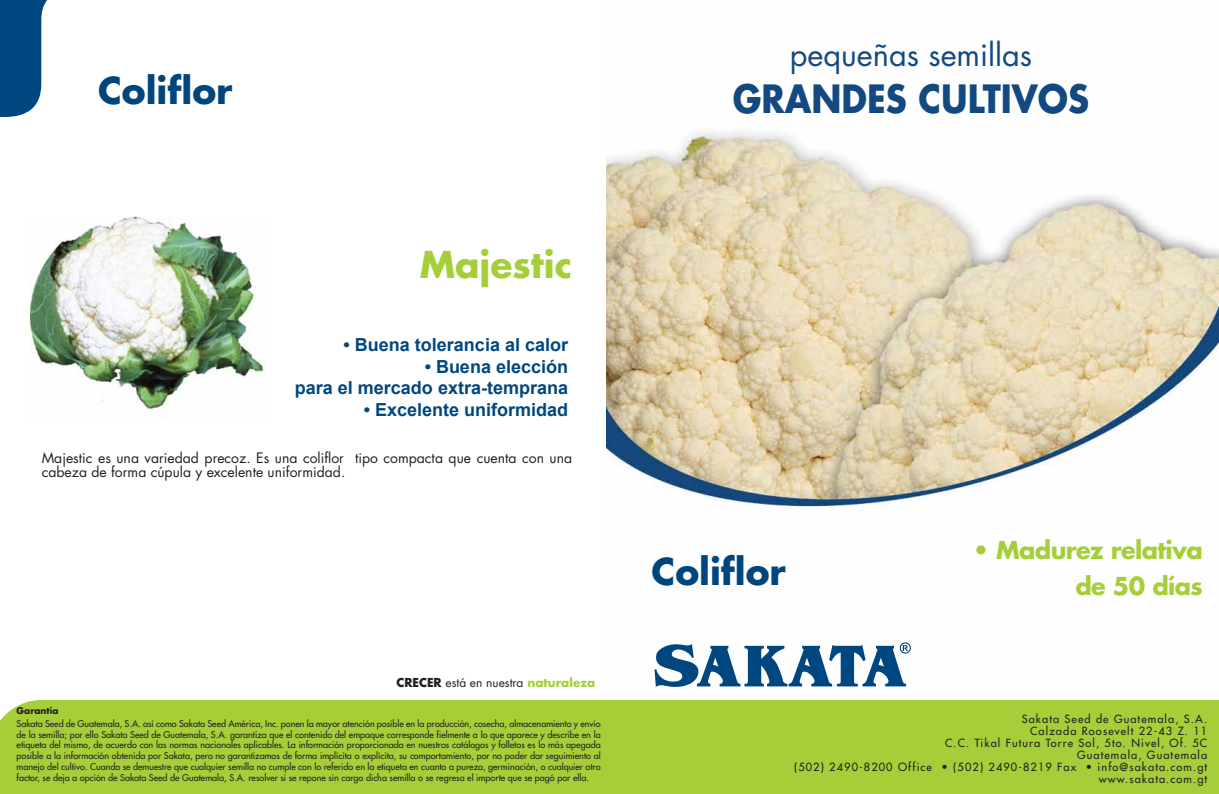
<style>
.page{position:relative;width:1219px;height:794px;background:#fff}
.page>*{position:absolute;margin:0;border:0;box-sizing:border-box;transform-origin:0 0}
.t1{font:700 37.9px "Futura";color:#114980;scale:.9 1}
.t2{font:700 36px "Futura";color:#00457c}
.t3{font:700 36px "Futura";color:#a6ce39}
.t4{font:30.7px "Futura";color:#114980}
.t5{font:700 24px/36px "Futura";letter-spacing:-.025em;color:#a6ce39;text-align:right}
.t6{font:700 18px/21.6px "Arial";color:#004780;text-align:right}
.t7{font:14px/14px "Futura";color:#231f20}
.t8{font:12px "Futura";color:#231f20}
.t9{font:11px/12px "Futura";letter-spacing:.1em;color:#231f20;text-align:right}
.t10{font:9px/10.8px "Futura";color:#231f20;text-align:justify}
.t11{font:700 9px "Futura";color:#231f20}
.s1{font-weight:700}
.s2{font-weight:700;color:#a6ce39}
</style>
<div class="page">
<img style="left:30px;top:217px;width:236px;height:204px">
<svg style="left:0;top:0;width:48px;height:117px"></svg>
<img style="left:607px;top:130px;width:611px;height:377px">
<div style="left:0;top:700px;width:1219px;height:94px;background:#a6ce39"></div>
<svg style="left:654px;top:642px;width:257px;height:45px"></svg>
<h2 class="t2" style="left:98px;top:65px;width:136px">Coliflor</h2>
<h3 class="t4" style="left:790px;top:34px;width:244px">pequeñas semillas</h3>
<h1 class="t1" style="left:733px;top:72px;width:398px">GRANDES CULTIVOS</h1>
<h2 class="t3" style="left:420px;top:239px;width:154px">Majestic</h2>
<h3 class="t6" style="left:344px;top:334px;width:226px">• Buena tolerancia al calor</h3>
<h3 class="t6" style="left:295px;top:356px;width:275px">• Buena elección<br>para el mercado extra-temprana</h3>
<h3 class="t6" style="left:364px;top:399px;width:206px">• Excelente uniformidad</h3>
<h3 class="t7" style="left:42px;top:450px;width:532px">Majestic es una variedad precoz. Es una coliflor tipo compacta que cuenta con una cabeza de forma cúpula y excelente uniformidad.</h3>
<p class="t11" style="left:17px;top:704px;width:43px">Garantía</p>
<h3 class="t8" style="left:396px;top:674px;width:200px"><span class="s1">CRECER</span> está en nuestra <span class="s2">naturaleza</span></h3>
<p class="t10" style="left:17px;top:718px;width:586px">Sakata Seed de Guatemala, S.A. así como Sakata Seed América, Inc. ponen la mayor atención posible en la producción, cosecha, almacenamiento y envío de la semilla; por ello Sakata Seed de Guatemala, S.A. garantiza que el contenido del empaque corresponde fielmente a lo que aparece y describe en la etiqueta del mismo, de acuerdo con las normas nacionales aplicables. La información proporcionada en nuestros catálogos y folletos es lo más apegada posible a la información obtenida por Sakata, pero no garantizamos de forma implícita o explícita, su comportamiento, por no poder dar seguimiento al manejo del cultivo. Cuando se demuestre que cualquier semilla no cumple con lo referido en la etiqueta en cuanto a pureza, germinación, o cualquier otro factor, se deja a opción de Sakata Seed de Guatemala, S.A. resolver si se repone sin cargo dicha semilla o se regresa el importe que se pagó por ella.</p>
<h2 class="t2" style="left:652px;top:546px;width:136px">Coliflor</h2>
<h3 class="t5" style="left:973px;top:531px;width:232px">• Madurez relativa de 50 días</h3>
<p class="t9" style="left:794px;top:713px;width:415px">Sakata Seed de Guatemala, S.A.<br>Calzada Roosevelt 22-43 Z. 11<br>C.C. Tikal Futura Torre Sol, 5to. Nivel, Of. 5C<br>Guatemala, Guatemala<br>(502) 2490-8200 Office • (502) 2490-8219 Fax • info@sakata.com.gt www.sakata.com.gt</p>
</div>
